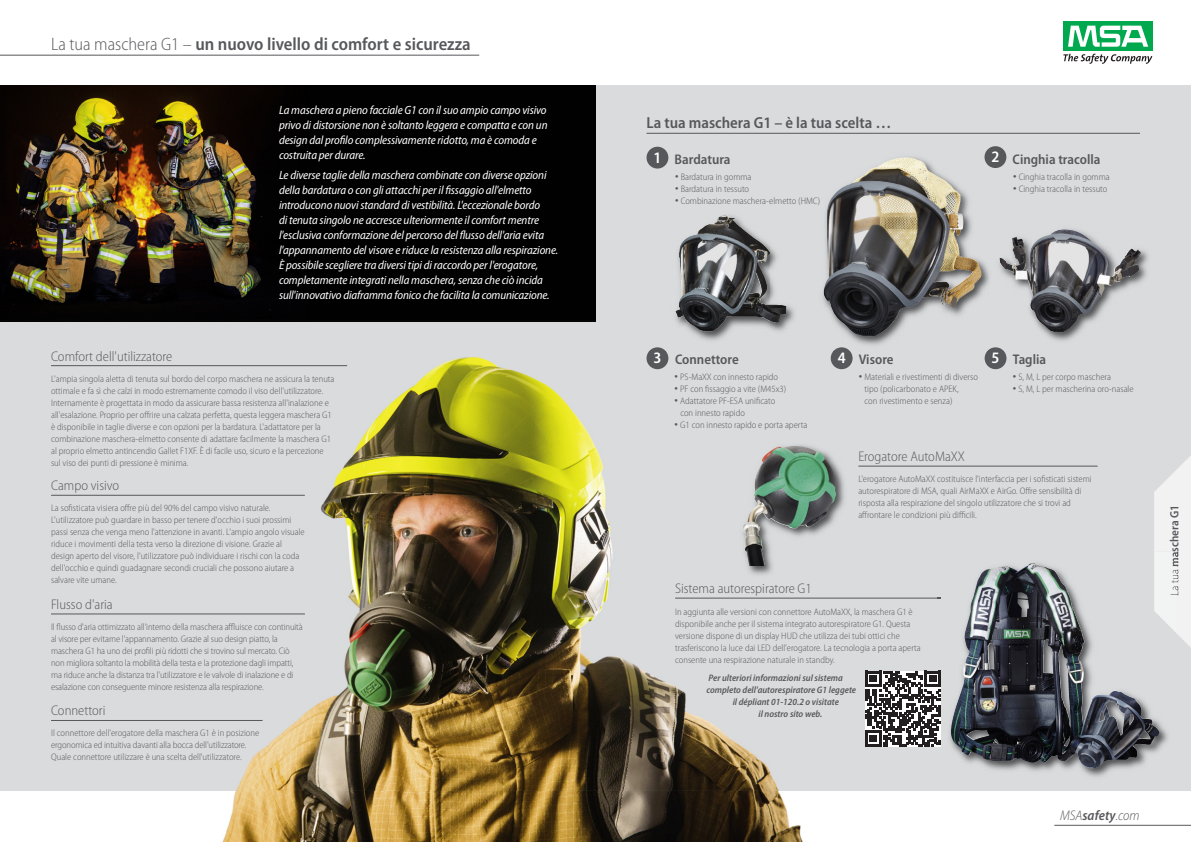
<style>
.page{position:relative;width:1191px;height:842px;background:#fff}
.page>*{position:absolute;margin:0;border:0;box-sizing:border-box;transform-origin:0 0}
.t1{font:600 semi-condensed 18px "Myriad Pro";color:#57585b}
.t2{font:600 semi-condensed 16px "Myriad Pro";color:#57585b}
.t3{font:600 semi-condensed 16px "Myriad Pro";color:#fff}
.t4{font:300 semi-condensed 14px "Myriad Pro";color:#57585b}
.t5{font:600 semi-condensed 14px "Myriad Pro";color:#57585b}
.t6{font:italic 300 semi-condensed 14px "Myriad Pro";color:#57585b}
.t7{font:italic semi-condensed 12px/15px "Myriad Pro";letter-spacing:-.01em;color:#fff}
.t8{font:600 semi-condensed 12px "Myriad Pro";color:#57585b}
.t9{font:300 semi-condensed 9.5px/12px "Myriad Pro";color:#57585b}
.t10{font:italic 600 semi-condensed 9.5px "Myriad Pro";color:#57585b}
.s1{font-weight:300}
.s2{font-size:16px;color:#fff}
.s3{font-size:14.1px}
.s4{font-weight:600}
</style>
<div class="page">
<div style="left:0;top:85px;width:1191px;height:706px;background:#dadbdd"></div>
<img style="left:823px;top:146px;width:184px;height:214px">
<img style="left:824px;top:157px;width:139px;height:131px">
<img style="left:793px;top:445px;width:67px;height:70px">
<img style="left:790px;top:446px;width:46px;height:90px">
<div style="left:1063px;top:21px;width:89px;height:30px;background:#00a94e"></div>
<svg style="left:1068px;top:26px;width:80px;height:21px"></svg>
<svg style="left:1063px;top:54px;width:89px;height:10px"></svg>
<svg style="left:1154px;top:456px;width:37px;height:191px"></svg>
<hr style="left:1054px;top:825px;width:137px;height:1px;background:#57585b">
<img style="left:0;top:85px;width:595px;height:236px">
<img style="left:692px;top:305px;width:102px;height:35px">
<img style="left:675px;top:215px;width:111px;height:117px">
<img style="left:989px;top:206px;width:159px;height:146px">
<img style="left:999px;top:237px;width:116px;height:95px">
<hr style="left:0;top:55px;width:479px;height:1px;background:#57585b">
<hr style="left:51px;top:495px;width:254px;height:1px;background:#57585b">
<hr style="left:51px;top:365px;width:296px;height:1px;background:#57585b">
<hr style="left:51px;top:614px;width:254px;height:1px;background:#57585b">
<hr style="left:646px;top:133px;width:494px;height:1px;background:#57585b">
<hr style="left:51px;top:720px;width:211px;height:1px;background:#57585b">
<hr style="left:675px;top:598px;width:266px;height:1px;background:#57585b">
<hr style="left:858px;top:466px;width:239px;height:1px;background:#57585b">
<img style="left:938px;top:597px;width:239px;height:180px">
<img style="left:1154px;top:552px;width:23px;height:82px">
<img style="left:1170px;top:570px;width:7px;height:25px">
<img style="left:1171px;top:552px;width:6px;height:14px">
<img style="left:950px;top:563px;width:209px;height:201px">
<div style="left:646px;top:147px;width:22px;height:22px;background:#57585b;border-radius:50%"></div>
<div style="left:984px;top:146px;width:22px;height:22px;background:#57585b;border-radius:50%"></div>
<svg style="left:830px;top:347px;width:22px;height:22px"></svg>
<div style="left:833px;top:351px;width:17px;height:12px;background:#57585b"></div>
<div style="left:984px;top:347px;width:22px;height:22px;background:#57585b;border-radius:50%"></div>
<img style="left:222px;top:791px;width:581px;height:51px">
<img style="left:235px;top:347px;width:555px;height:444px">
<svg style="left:865px;top:671px;width:76px;height:76px;background:#737071"></svg>
<h1 class="t1" style="left:51px;top:38px;width:421px"><span class="s1">La tua maschera G1 –</span> un nuovo livello di comfort e sicurezza</h1>
<h3 class="t4" style="left:51px;top:351px;width:123px">Comfort dell'utilizzatore</h3>
<p class="t7" style="left:279px;top:103px;width:270px">La maschera a pieno facciale G1 con il suo ampio campo visivo privo di distorsione non è soltanto leggera e compatta e con un design dal profilo complessivamente ridotto, ma è comoda e costruita per durare.</p>
<p class="t7" style="left:279px;top:169px;width:281px">Le diverse taglie della maschera combinate con diverse opzioni della bardatura o con gli attacchi per il fissaggio all'elmetto introducono nuovi standard di vestibilità. L'eccezionale bordo<br>di tenuta singolo ne accresce ulteriormente il comfort mentre l'esclusiva conformazione del percorso del flusso dell'aria evita l'appannamento del visore e riduce la resistenza alla respirazione.<br>È possibile scegliere tra diversi tipi di raccordo per l'erogatore, completamente integrati nella maschera, senza che ciò incida sull'innovativo diaframma fonico che facilita la comunicazione.</p>
<p class="t9" style="left:51px;top:373px;width:285px">L'ampia singola aletta di tenuta sul bordo del corpo maschera ne assicura la tenuta ottimale e fa sì che calzi in modo estremamente comodo il viso dell'utilizzatore.<br>Internamente è progettata in modo da assicurare bassa resistenza all'inalazione e all'esalazione. Proprio per offrire una calzata perfetta, questa leggera maschera G1 è disponibile in taglie diverse e con opzioni per la bardatura. L'adattatore per la combinazione maschera-elmetto consente di adattare facilmente la maschera G1 al proprio elmetto antincendio Gallet F1XF. È di facile uso, sicuro e la percezione sul viso dei punti di pressione è minima.</p>
<h3 class="t4" style="left:51px;top:480px;width:70px">Campo visivo</h3>
<p class="t9" style="left:51px;top:502px;width:255px">La sofisticata visiera offre più del 90% del campo visivo naturale.<br>L'utilizzatore può guardare in basso per tenere d'occhio i suoi prossimi passi senza che venga meno l'attenzione in avanti. L'ampio angolo visuale riduce i movimenti della testa verso la direzione di visione. Grazie al design aperto del visore, l'utilizzatore può individuare i rischi con la coda dell'occhio e quindi guadagnare secondi cruciali che possono aiutare a salvare vite umane.</p>
<h3 class="t4" style="left:51px;top:599px;width:63px">Flusso d'aria</h3>
<p class="t9" style="left:51px;top:622px;width:253px">Il flusso d'aria ottimizzato all'interno della maschera affluisce con continuità al visore per evitarne l'appannamento. Grazie al suo design piatto, la maschera G1 ha uno dei profili più ridotti che si trovino sul mercato. Ciò non migliora soltanto la mobilità della testa e la protezione dagli impatti, ma riduce anche la distanza tra l'utilizzatore e le valvole di inalazione e di esalazione con conseguente minore resistenza alla respirazione.</p>
<h3 class="t4" style="left:51px;top:706px;width:56px">Connettori</h3>
<p class="t9" style="left:51px;top:727px;width:210px">Il connettore dell'erogatore della maschera G1 è in posizione ergonomica ed intuitiva davanti alla bocca dell'utilizzatore.<br>Quale connettore utilizzare è una scelta dell'utilizzatore.</p>
<h2 class="t2" style="left:646px;top:117px;width:246px">La tua maschera G1 – è la tua scelta …</h2>
<h2 class="t3" style="left:653px;top:151px;width:9px">1</h2>
<h3 class="t5" style="left:674px;top:154px;width:57px">Bardatura</h3>
<h3 class="t5" style="left:991px;top:154px;width:110px"><span class="s2">2</span> Cinghia tracolla</h3>
<p class="t9" style="left:675px;top:172px;width:78px"><span class="s3">•</span> Bardatura in gomma</p>
<p class="t9" style="left:675px;top:184px;width:76px"><span class="s3">•</span> Bardatura in tessuto</p>
<p class="t9" style="left:675px;top:196px;width:147px"><span class="s3">•</span> Combinazione maschera-elmetto (HMC)</p>
<p class="t9" style="left:1013px;top:171px;width:98px"><span class="s3">•</span> Cinghia tracolla in gomma</p>
<p class="t9" style="left:1013px;top:183px;width:96px"><span class="s3">•</span> Cinghia tracolla in tessuto</p>
<h3 class="t5" style="left:653px;top:354px;width:87px"><span class="s2">3</span> Connettore</h3>
<h2 class="t3" style="left:837px;top:352px;width:9px">4</h2>
<h2 class="t3" style="left:991px;top:352px;width:9px">5</h2>
<h3 class="t5" style="left:859px;top:354px;width:36px">Visore</h3>
<h3 class="t5" style="left:1012px;top:354px;width:35px">Taglia</h3>
<p class="t9" style="left:674px;top:371px;width:105px"><span class="s3">•</span> PS-MaXX con innesto rapido</p>
<p class="t9" style="left:674px;top:383px;width:113px"><span class="s3">•</span> PF con fissaggio a vite (M45x3)</p>
<p class="t9" style="left:680px;top:395px;width:96px;text-indent:-6px"><span class="s3">•</span> Adattatore PF-ESA unificato con innesto rapido</p>
<p class="t9" style="left:674px;top:419px;width:134px"><span class="s3">•</span> G1 con innesto rapido e porta aperta</p>
<p class="t9" style="left:864px;top:371px;width:115px;text-indent:-6px"><span class="s3">•</span> Materiali e rivestimenti di diverso tipo (policarbonato e APEK,<br>con rivestimento e senza)</p>
<p class="t9" style="left:1012px;top:371px;width:100px"><span class="s3">•</span> S, M, L per corpo maschera</p>
<p class="t9" style="left:1012px;top:383px;width:122px"><span class="s3">•</span> S, M, L per mascherina oro-nasale</p>
<h3 class="t4" style="left:858px;top:451px;width:108px">Erogatore AutoMaXX</h3>
<p class="t9" style="left:858px;top:474px;width:235px">L'erogatore AutoMaXX costituisce l'interfaccia per i sofisticati sistemi autorespiratore di MSA, quali AirMaXX e AirGo. Offre sensibilità di risposta alla respirazione del singolo utilizzatore che si trovi ad affrontare le condizioni più difficili.</p>
<h3 class="t4" style="left:675px;top:583px;width:138px">Sistema autorespiratore G1</h3>
<p class="t9" style="left:675px;top:607px;width:247px">In aggiunta alle versioni con connettore AutoMaXX, la maschera G1 è disponibile anche per il sistema integrato autorespiratore G1. Questa versione dispone di un display HUD che utilizza dei tubi ottici che trasferiscono la luce dai LED dell'erogatore. La tecnologia a porta aperta consente una respirazione naturale in standby.</p>
<p class="t10" style="left:708px;top:674px;width:136px">Per ulteriori informazioni sul sistema</p>
<p class="t10" style="left:706px;top:686px;width:151px">completo dell'autorespiratore G1 leggete</p>
<p class="t10" style="left:732px;top:698px;width:108px">il dépliant 01-120.2 o visitate</p>
<p class="t10" style="left:758px;top:710px;width:65px">il nostro sito web.</p>
<p class="t8" style="left:1170px;top:595px;width:92px;rotate:-90deg"><span class="s1">La tua</span> maschera G1</p>
<h3 class="t6" style="left:1060px;top:810px;width:81px">MSA<span class="s4">safety</span>.com</h3>
</div>
